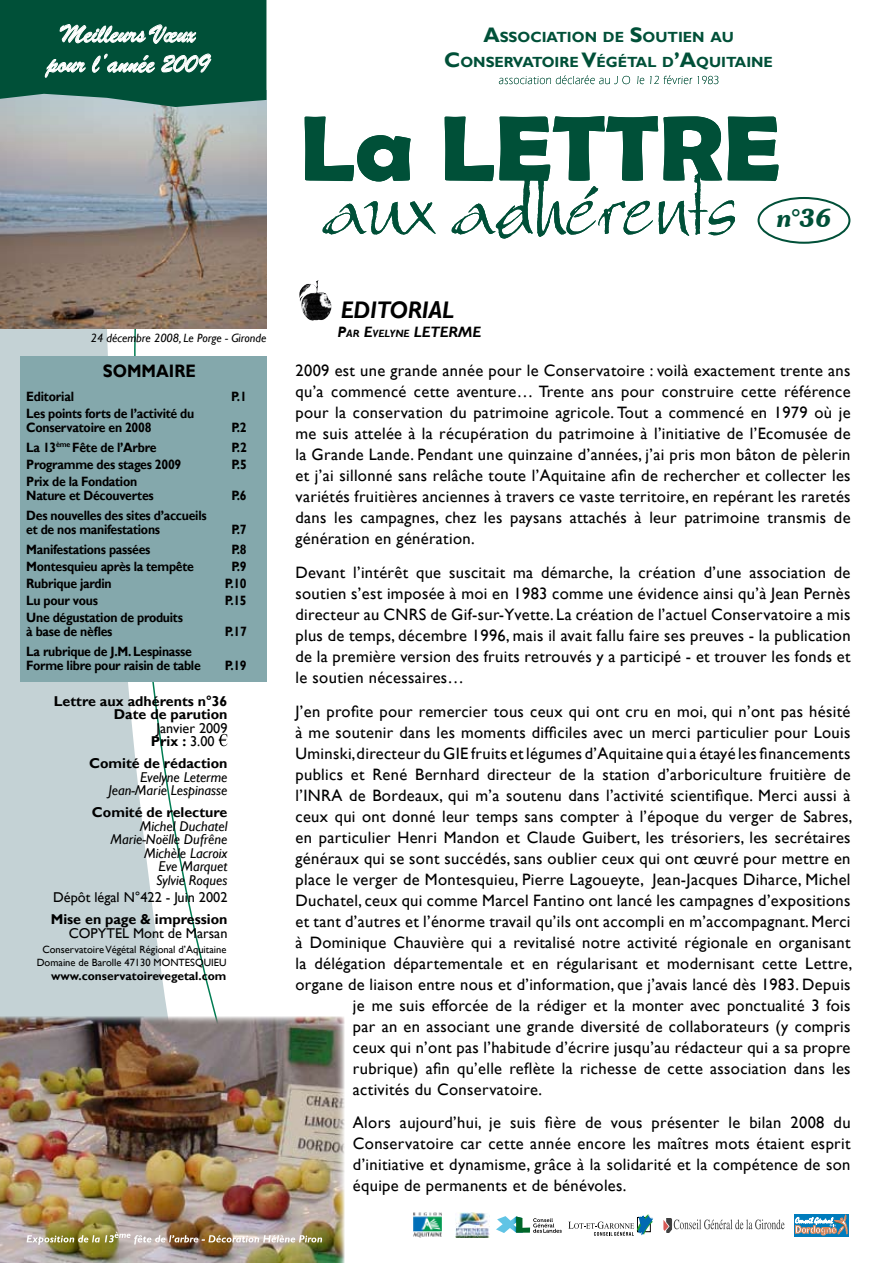
<style>
.page{position:relative;width:893px;height:1263px;background:#fff}
.page>*{position:absolute;margin:0;border:0;box-sizing:border-box;transform-origin:0 0}
.t1{font:27px/30px "Brush Script";color:#fff;text-align:center}
.t2{font:italic 600 25.05px "Souvenir IT Cby BT";color:#005038}
.t3{font:italic 700 24px "Gill Sans";letter-spacing:-.01em;color:#000;scale:.93 1}
.t4{font:700 18px "Gill Sans";color:#000;scale:.91 1}
.t5{font:16.5px/21px "Gill Sans";letter-spacing:.02em;color:#000;text-align:justify}
.t6{font:italic 700 15px "Gill Sans";color:#000}
.t7{font:700 14.7px/25.2px "Gill Sans";color:#005038;text-align:center}
.t8{font:italic 14.25px/13.5px "Gill Sans";color:#000;text-align:right}
.t9{font:700 14.25px/13.5px "Gill Sans";color:#000;text-align:right}
.t10{font:14.25px/13.5px "Gill Sans";color:#000}
.t11{font:700 13.5px/14px "Gill Sans";letter-spacing:-.02em;color:#000;scale:.91 1}
.t12{font:italic 12px "Gill Sans";color:#000}
.t13{font:700 12px "Gill Sans";color:#000}
.t14{font:10.5px/12.6px "Gill Sans";color:#000;text-align:center}
.s1{font-size:21px}
.s2{font-weight:700}
.s3{font-size:10.5px}
</style>
<div class="page">
<svg style="left:0;top:328px;width:218px;height:689px;fill:#c4d2d5"></svg>
<svg style="left:305px;top:117px;width:106px;height:64px"></svg>
<svg style="left:323px;top:201px;width:113px;height:34px"></svg>
<svg style="left:445px;top:116px;width:333px;height:123px"></svg>
<div style="left:757px;top:197px;width:93px;height:47px;border:2px solid #005038;border-radius:50%"></div>
<svg style="left:219px;top:734px;width:8px;height:12px"></svg>
<div style="left:20px;top:356px;width:246px;height:325px;background:#84a8ac"></div>
<img style="left:0;top:107px;width:266px;height:221px">
<img style="left:456px;top:1212px;width:34px;height:26px">
<img style="left:413px;top:1212px;width:29px;height:26px">
<svg style="left:496px;top:1216px;width:66px;height:17px"></svg>
<svg style="left:568px;top:1214px;width:85px;height:22px"></svg>
<div style="left:794px;top:1213px;width:55px;height:23px;background:#007cbc"></div>
<svg style="left:795px;top:1215px;width:52px;height:20px"></svg>
<svg style="left:663px;top:1218px;width:122px;height:14px"></svg>
<img style="left:0;top:1017px;width:344px;height:246px">
<svg style="left:499px;top:75px;width:131px;height:9px"></svg>
<svg style="left:637px;top:76px;width:7px;height:8px"></svg>
<svg style="left:650px;top:75px;width:42px;height:9px"></svg>
<svg style="left:698px;top:76px;width:20px;height:8px"></svg>
<svg style="left:0;top:0;width:266px;height:107px;background:#1c624e"></svg>
<img style="left:301px;top:288px;width:30px;height:33px">
<img style="left:27px;top:1232px;width:295px;height:13px">
<h1 class="t1" style="left:47px;top:19px;width:164px">Meilleurs Vœux pour l’année 2009</h1>
<p class="t7" style="left:444px;top:25px;width:330px"><span class="s1">A</span>ssociation de <span class="s1">S</span>outien au<br><span class="s1">C</span>onservatoire <span class="s1">V</span>égétal d<span class="s1">’A</span>quitaine</p>
<h2 class="t2" style="left:777px;top:203px;width:56px">n°36</h2>
<p class="t12" style="left:91px;top:331px;width:177px">24 décembre 2008, Le Porge - Gironde</p>
<p class="t4" style="left:103px;top:360px;width:104px">SOMMAIRE</p>
<p class="t11" style="left:26px;top:390px;width:54px">Editorial</p>
<p class="t11" style="left:231px;top:390px;width:18px">P.1</p>
<p class="t11" style="left:26px;top:407px;width:186px">Les points forts de l’activité du<br>Conservatoire en 2008</p>
<p class="t11" style="left:231px;top:421px;width:18px">P.2</p>
<p class="t11" style="left:26px;top:441px;width:145px">La 13<sup>ème</sup> Fête de l’Arbre</p>
<p class="t11" style="left:231px;top:441px;width:18px">P.2</p>
<p class="t11" style="left:26px;top:458px;width:172px">Programme des stages 2009</p>
<p class="t11" style="left:231px;top:458px;width:18px">P.5</p>
<p class="t11" style="left:26px;top:475px;width:142px">Prix de la Fondation<br>Nature et Découvertes</p>
<p class="t11" style="left:231px;top:489px;width:18px">P.6</p>
<p class="t11" style="left:26px;top:509px;width:200px">Des nouvelles des sites d’accueils et de nos manifestations</p>
<p class="t11" style="left:231px;top:523px;width:18px">P.7</p>
<p class="t11" style="left:26px;top:543px;width:138px">Manifestations passées</p>
<p class="t11" style="left:231px;top:543px;width:18px">P.8</p>
<p class="t11" style="left:26px;top:560px;width:186px">Montesquieu après la tempête</p>
<p class="t11" style="left:231px;top:560px;width:18px">P.9</p>
<p class="t11" style="left:26px;top:577px;width:95px">Rubrique jardin</p>
<p class="t11" style="left:225px;top:577px;width:26px">P.10</p>
<p class="t11" style="left:26px;top:594px;width:80px">Lu pour vous</p>
<p class="t11" style="left:225px;top:594px;width:26px">P.15</p>
<p class="t11" style="left:26px;top:611px;width:174px">Une dégustation de produits à base de nèfles</p>
<p class="t11" style="left:225px;top:625px;width:26px">P.17</p>
<p class="t11" style="left:26px;top:645px;width:193px">La rubrique de J.M. Lespinasse<br>Forme libre pour raisin de table</p>
<p class="t11" style="left:225px;top:659px;width:26px">P.19</p>
<p class="t9" style="left:54px;top:694px;width:175px">Lettre aux adhérents n°36<br>Date de parution</p>
<p class="t10" style="left:151px;top:721px;width:78px;text-indent:6px">Janvier 2009<br><span class="s2">Prix :</span> 3.00</p>
<p class="t9" style="left:89px;top:757px;width:140px">Comité de rédaction</p>
<p class="t8" style="left:108px;top:770px;width:121px">Evelyne Leterme<br>Jean-Marie Lespinasse</p>
<p class="t9" style="left:92px;top:806px;width:137px">Comité de relecture</p>
<p class="t8" style="left:110px;top:819px;width:119px">Michel Duchatel<br>Marie-Noëlle Dufrêne<br>Michèle Lacroix<br>Eve Marquet<br>Sylvie Roques</p>
<p class="t10" style="left:53px;top:891px;width:176px">Dépôt légal N°422 - Juin 2002</p>
<p class="t9" style="left:51px;top:913px;width:178px">Mise en page &amp; impression</p>
<p class="t10" style="left:69px;top:926px;width:160px">COPYTEL Mont de Marsan</p>
<p class="t14" style="left:37px;top:944px;width:191px">Conservatoire Végétal Régional d’Aquitaine<br>Domaine de Barolle 47130 MONTESQUIEU</p>
<p class="t13" style="left:51px;top:969px;width:177px">www.conservatoirevegetal.com</p>
<h3 class="t3" style="left:341px;top:296px;width:123px">EDITORIAL</h3>
<p class="t6" style="left:337px;top:323px;width:145px">P<span class="s3">AR</span> E<span class="s3">VELYNE</span> LETERME</p>
<p class="t5" style="left:296px;top:360px;width:557px">2009 est une grande année pour le Conservatoire : voilà exactement trente ans qu’a commencé cette aventure… Trente ans pour construire cette référence pour la conservation du patrimoine agricole. Tout a commencé en 1979 où je me suis attelée à la récupération du patrimoine à l’initiative de l’Ecomusée de la Grande Lande. Pendant une quinzaine d’années, j’ai pris mon bâton de pèlerin et j’ai sillonné sans relâche toute l’Aquitaine afin de rechercher et collecter les variétés fruitières anciennes à travers ce vaste territoire, en repérant les raretés dans les campagnes, chez les paysans attachés à leur patrimoine transmis de génération en génération.</p>
<p class="t5" style="left:296px;top:562px;width:557px">Devant l’intérêt que suscitait ma démarche, la création d’une association de soutien s’est imposée à moi en 1983 comme une évidence ainsi qu’à Jean Pernès directeur au CNRS de Gif-sur-Yvette. La création de l’actuel Conservatoire a mis plus de temps, décembre 1996, mais il avait fallu faire ses preuves - la publication de la première version des fruits retrouvés y a participé - et trouver les fonds et le soutien nécessaires…</p>
<p class="t5" style="left:296px;top:701px;width:556px">J’en profite pour remercier tous ceux qui ont cru en moi, qui n’ont pas hésité</p>
<p class="t5" style="left:296px;top:722px;width:556px">à me soutenir dans les moments difficiles avec un merci particulier pour Louis</p>
<p class="t5" style="left:296px;top:743px;width:556px">Uminski, directeur du GIE fruits et légumes d’Aquitaine qui a étayé les financements</p>
<p class="t5" style="left:296px;top:764px;width:557px">publics et René Bernhard directeur de la station d’arboriculture fruitière de</p>
<p class="t5" style="left:296px;top:785px;width:556px">l’INRA de Bordeaux, qui m’a soutenu dans l’activité scientifique. Merci aussi à</p>
<p class="t5" style="left:296px;top:806px;width:558px">ceux qui ont donné leur temps sans compter à l’époque du verger de Sabres,</p>
<p class="t5" style="left:296px;top:827px;width:557px">en particulier Henri Mandon et Claude Guibert, les trésoriers, les secrétaires</p>
<p class="t5" style="left:296px;top:848px;width:556px">généraux qui se sont succédés, sans oublier ceux qui ont œuvré pour mettre en</p>
<p class="t5" style="left:296px;top:869px;width:557px">place le verger de Montesquieu, Pierre Lagoueyte, Jean-Jacques Diharce, Michel</p>
<p class="t5" style="left:296px;top:890px;width:556px">Duchatel, ceux qui comme Marcel Fantino ont lancé les campagnes d’expositions</p>
<p class="t5" style="left:296px;top:911px;width:556px">et tant d’autres et l’énorme travail qu’ils ont accompli en m’accompagnant. Merci</p>
<p class="t5" style="left:296px;top:932px;width:557px">à Dominique Chauvière qui a revitalisé notre activité régionale en organisant</p>
<p class="t5" style="left:296px;top:953px;width:558px">la délégation départementale et en régularisant et modernisant cette Lettre,</p>
<p class="t5" style="left:296px;top:974px;width:557px">organe de liaison entre nous et d’information, que j’avais lancé dès 1983. Depuis</p>
<p class="t5" style="left:353px;top:995px;width:499px">je me suis efforcée de la rédiger et la monter avec ponctualité 3 fois</p>
<p class="t5" style="left:353px;top:1016px;width:499px">par an en associant une grande diversité de collaborateurs (y compris</p>
<p class="t5" style="left:353px;top:1037px;width:499px">ceux qui n’ont pas l’habitude d’écrire jusqu’au rédacteur qui a sa propre</p>
<p class="t5" style="left:353px;top:1058px;width:499px">rubrique) afin qu’elle reflète la richesse de cette association dans les</p>
<p class="t5" style="left:353px;top:1079px;width:191px">activités du Conservatoire.</p>
<p class="t5" style="left:353px;top:1112px;width:499px">Alors aujourd’hui, je suis fière de vous présenter le bilan 2008 du Conservatoire car cette année encore les maîtres mots étaient esprit d’initiative et dynamisme, grâce à la solidarité et la compétence de son équipe de permanents et de bénévoles.</p>
</div>
